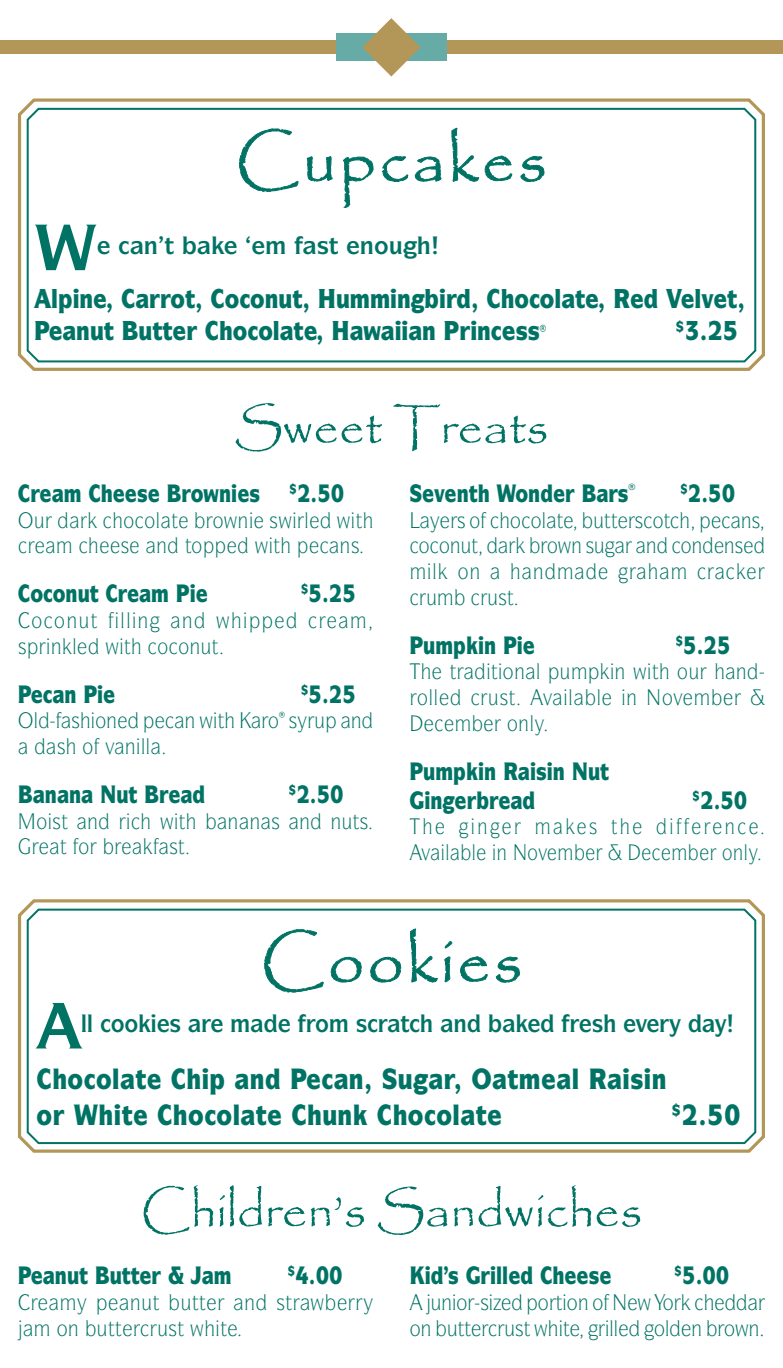
<style>
.page{position:relative;width:783px;height:1368px;background:#fff}
.page>*{position:absolute;margin:0;border:0;box-sizing:border-box;transform-origin:0 0}
.t1{font:64px "Papyrus";letter-spacing:.05em;color:#007365}
.t2{font:50px "Papyrus";color:#007365}
.t3{font:900 28px "Itc Symbol";color:#007365;scale:.84 1}
.t4{font:900 26px "Itc Symbol";color:#007365;scale:.84 1}
.t5{font:900 24px "Itc Symbol";color:#007365;scale:.8 1}
.t6{font:700 24px "Itc Symbol";color:#007365}
.t7{font:700 24px "Itc Symbol";color:#007365;scale:.95 1}
.t8{font:21.4px "Itc Symbol";color:#007365;scale:.93 1}
.t9{font:21.4px "Itc Symbol";color:#007365;scale:.94 1}
.t10{font:21.4px "Itc Symbol";color:#007365;scale:.9 1}
</style>
<div class="page">
<svg style="left:17px;top:98px;width:748px;height:273px"></svg>
<svg style="left:26px;top:106px;width:731px;height:257px"></svg>
<svg style="left:17px;top:899px;width:748px;height:254px"></svg>
<svg style="left:26px;top:907px;width:731px;height:238px"></svg>
<div style="left:0;top:40px;width:783px;height:14px;background:#b39759"></div>
<div style="left:337px;top:34px;width:110px;height:27px;background:#66aba5"></div>
<svg style="left:362px;top:18px;width:59px;height:59px"></svg>
<svg style="left:238px;top:128px;width:61px;height:67px"></svg>
<svg style="left:306px;top:126px;width:28px;height:56px"></svg>
<svg style="left:341px;top:156px;width:33px;height:53px"></svg>
<svg style="left:381px;top:155px;width:61px;height:29px"></svg>
<svg style="left:451px;top:127px;width:62px;height:75px"></svg>
<svg style="left:520px;top:147px;width:25px;height:36px"></svg>
<svg style="left:264px;top:928px;width:60px;height:68px"></svg>
<svg style="left:330px;top:956px;width:32px;height:27px"></svg>
<svg style="left:369px;top:956px;width:33px;height:27px"></svg>
<svg style="left:409px;top:928px;width:29px;height:74px"></svg>
<svg style="left:444px;top:941px;width:9px;height:42px"></svg>
<svg style="left:460px;top:956px;width:28px;height:27px"></svg>
<svg style="left:495px;top:947px;width:25px;height:36px"></svg>
<svg style="left:35px;top:225px;width:75px;height:45px"></svg>
<svg style="left:183px;top:237px;width:54px;height:18px"></svg>
<svg style="left:247px;top:236px;width:39px;height:19px"></svg>
<svg style="left:295px;top:236px;width:21px;height:19px"></svg>
<svg style="left:347px;top:241px;width:12px;height:14px"></svg>
<svg style="left:403px;top:237px;width:34px;height:22px"></svg>
<svg style="left:37px;top:1068px;width:29px;height:22px"></svg>
<svg style="left:85px;top:1074px;width:10px;height:16px"></svg>
<svg style="left:121px;top:1074px;width:13px;height:16px"></svg>
<svg style="left:148px;top:1074px;width:13px;height:16px"></svg>
<svg style="left:172px;top:1068px;width:52px;height:27px"></svg>
<svg style="left:235px;top:1074px;width:14px;height:16px"></svg>
<svg style="left:266px;top:1069px;width:14px;height:21px"></svg>
<svg style="left:74px;top:1104px;width:46px;height:21px"></svg>
<svg style="left:134px;top:1110px;width:13px;height:16px"></svg>
<svg style="left:158px;top:1104px;width:29px;height:22px"></svg>
<svg style="left:205px;top:1110px;width:10px;height:16px"></svg>
<svg style="left:241px;top:1110px;width:14px;height:16px"></svg>
<svg style="left:268px;top:1110px;width:13px;height:16px"></svg>
<svg style="left:378px;top:1104px;width:29px;height:22px"></svg>
<svg style="left:425px;top:1110px;width:10px;height:16px"></svg>
<svg style="left:461px;top:1110px;width:13px;height:16px"></svg>
<svg style="left:488px;top:1110px;width:13px;height:16px"></svg>
<svg style="left:672px;top:1103px;width:68px;height:23px"></svg>
<svg style="left:122px;top:289px;width:49px;height:20px"></svg>
<svg style="left:197px;top:303px;width:4px;height:10px"></svg>
<svg style="left:211px;top:289px;width:13px;height:20px"></svg>
<svg style="left:240px;top:294px;width:10px;height:15px"></svg>
<svg style="left:304px;top:303px;width:4px;height:10px"></svg>
<svg style="left:351px;top:289px;width:45px;height:19px"></svg>
<svg style="left:411px;top:289px;width:66px;height:24px"></svg>
<svg style="left:487px;top:289px;width:27px;height:20px"></svg>
<svg style="left:530px;top:294px;width:9px;height:15px"></svg>
<svg style="left:562px;top:294px;width:12px;height:15px"></svg>
<svg style="left:586px;top:294px;width:18px;height:19px"></svg>
<svg style="left:614px;top:289px;width:44px;height:20px"></svg>
<svg style="left:666px;top:289px;width:28px;height:20px"></svg>
<svg style="left:714px;top:294px;width:12px;height:15px"></svg>
<svg style="left:739px;top:303px;width:4px;height:10px"></svg>
<svg style="left:35px;top:321px;width:41px;height:20px"></svg>
<svg style="left:123px;top:321px;width:15px;height:19px"></svg>
<svg style="left:173px;top:326px;width:24px;height:15px"></svg>
<svg style="left:206px;top:321px;width:26px;height:20px"></svg>
<svg style="left:248px;top:326px;width:10px;height:15px"></svg>
<svg style="left:280px;top:326px;width:13px;height:15px"></svg>
<svg style="left:305px;top:326px;width:17px;height:19px"></svg>
<svg style="left:350px;top:321px;width:71px;height:20px"></svg>
<svg style="left:445px;top:321px;width:31px;height:19px"></svg>
<svg style="left:492px;top:326px;width:23px;height:15px"></svg>
<svg style="left:540px;top:324px;width:6px;height:7px"></svg>
<svg style="left:36px;top:1003px;width:47px;height:45px"></svg>
<svg style="left:101px;top:1019px;width:9px;height:14px"></svg>
<svg style="left:189px;top:1019px;width:34px;height:14px"></svg>
<svg style="left:231px;top:1015px;width:59px;height:18px"></svg>
<svg style="left:489px;top:1015px;width:65px;height:18px"></svg>
<svg style="left:689px;top:1015px;width:43px;height:22px"></svg>
<svg style="left:119px;top:236px;width:55px;height:19px"></svg>
<svg style="left:291px;top:1068px;width:169px;height:27px"></svg>
<svg style="left:472px;top:1068px;width:106px;height:22px"></svg>
<svg style="left:590px;top:1068px;width:76px;height:22px"></svg>
<svg style="left:37px;top:1110px;width:27px;height:16px"></svg>
<svg style="left:292px;top:1104px;width:76px;height:22px"></svg>
<svg style="left:34px;top:289px;width:78px;height:24px"></svg>
<svg style="left:676px;top:320px;width:61px;height:21px"></svg>
<svg style="left:139px;top:1015px;width:41px;height:18px"></svg>
<svg style="left:298px;top:1015px;width:182px;height:18px"></svg>
<svg style="left:562px;top:1015px;width:119px;height:22px"></svg>
<h1 class="t1" style="left:236px;top:121px;width:313px">Cupcakes</h1>
<p class="t6" style="left:317px;top:230px;width:88px">▲▼ ■□◆</p>
<p class="t4" style="left:171px;top:282px;width:215px">□▼ □ □■◆▼ ★◆</p>
<p class="t4" style="left:397px;top:282px;width:18px">■</p>
<p class="t4" style="left:514px;top:282px;width:86px">□□●▼</p>
<p class="t4" style="left:694px;top:282px;width:53px">●❖ ▼</p>
<p class="t4" style="left:76px;top:314px;width:116px">■◆▼ ◆▼▼</p>
<p class="t4" style="left:233px;top:314px;width:141px">□□●▼ ★</p>
<p class="t4" style="left:422px;top:314px;width:142px">■ ■ ▲▲</p>
<h2 class="t2" style="left:235px;top:397px;width:315px">Sweet Treats</h2>
<p class="t5" style="left:137px;top:478px;width:155px">▲ □■▲</p>
<p class="t8" style="left:123px;top:507px;width:61px">□□●▼</p>
<p class="t8" style="left:213px;top:507px;width:105px">□■ ▲ ●</p>
<p class="t8" style="left:120px;top:532px;width:90px">▲ ■ ▼□</p>
<p class="t5" style="left:30px;top:578px;width:87px">□ □■◆▼</p>
<p class="t8" style="left:31px;top:607px;width:128px">□ □■◆▼ ●● ■</p>
<p class="t8" style="left:182px;top:607px;width:13px">■</p>
<p class="t8" style="left:18px;top:633px;width:65px">▲ ■●</p>
<p class="t8" style="left:124px;top:633px;width:103px">▼ □ □■◆▼</p>
<p class="t5" style="left:64px;top:679px;width:17px">■</p>
<p class="t8" style="left:33px;top:707px;width:92px">● ▲□■</p>
<p class="t8" style="left:268px;top:707px;width:103px">□ ▲ ◆ ■</p>
<p class="t8" style="left:57px;top:733px;width:102px">▲ □ ❖ ■●●</p>
<p class="t8" style="left:36px;top:808px;width:68px">□▲▼ ■</p>
<p class="t8" style="left:179px;top:808px;width:206px">▼ ■ ■ ▲ ■ ■◆▼▲</p>
<p class="t5" style="left:434px;top:478px;width:56px">❖ ■▼</p>
<p class="t8" style="left:510px;top:507px;width:59px">□□●▼</p>
<p class="t8" style="left:593px;top:507px;width:85px">◆▼▼ ▲ □▼</p>
<p class="t8" style="left:419px;top:532px;width:66px">□ □■◆▼</p>
<p class="t8" style="left:547px;top:532px;width:64px">□ ■ ▲◆</p>
<p class="t8" style="left:646px;top:532px;width:107px">■ □■ ■▲</p>
<p class="t8" style="left:432px;top:558px;width:53px">● □■</p>
<p class="t8" style="left:533px;top:558px;width:13px">■</p>
<p class="t8" style="left:426px;top:584px;width:96px">◆ ◆▲▼</p>
<p class="t8" style="left:449px;top:659px;width:132px">▼ ▼□■● ◆</p>
<p class="t8" style="left:615px;top:659px;width:93px">■ ▼ □◆</p>
<p class="t8" style="left:736px;top:659px;width:13px">■</p>
<p class="t8" style="left:417px;top:684px;width:25px">□●●</p>
<p class="t8" style="left:488px;top:684px;width:31px">◆▲▼</p>
<p class="t8" style="left:543px;top:684px;width:152px">❖● ● ■ □❖</p>
<p class="t8" style="left:507px;top:710px;width:31px">□■●</p>
<p class="t5" style="left:536px;top:756px;width:93px">▲ ■ ◆▼</p>
<p class="t5" style="left:430px;top:785px;width:17px">■</p>
<p class="t10" style="left:477px;top:813px;width:13px">■</p>
<p class="t10" style="left:724px;top:813px;width:13px">■</p>
<p class="t10" style="left:421px;top:839px;width:142px">❖● ● ■ □❖</p>
<p class="t10" style="left:722px;top:839px;width:31px">□■●</p>
<p class="t7" style="left:81px;top:1008px;width:62px">●● □□</p>
<h1 class="t1" style="left:261px;top:922px;width:263px">Cookies</h1>
<h3 class="t3" style="left:68px;top:1061px;width:95px">□□●▼</h3>
<h3 class="t3" style="left:250px;top:1061px;width:19px">■</h3>
<h3 class="t3" style="left:122px;top:1097px;width:174px">▼ □□●▼</h3>
<h3 class="t3" style="left:408px;top:1097px;width:95px">□□●▼</h3>
<h2 class="t2" style="left:141px;top:1180px;width:503px">Children’s Sandwiches</h2>
<p class="t5" style="left:55px;top:1260px;width:107px">■◆▼ ◆▼▼</p>
<p class="t9" style="left:130px;top:1289px;width:83px">■◆▼ ◆▼▼</p>
<p class="t9" style="left:244px;top:1289px;width:53px">■ ▲▼</p>
<p class="t9" style="left:56px;top:1315px;width:71px">□■ ◆▼▼</p>
<p class="t9" style="left:157px;top:1315px;width:30px">◆▲▼</p>
<p class="t5" style="left:448px;top:1260px;width:77px">▲ ●●</p>
<p class="t9" style="left:430px;top:1289px;width:64px">◆■□ ▲</p>
<p class="t9" style="left:538px;top:1289px;width:72px">□▼□■ □</p>
<p class="t9" style="left:409px;top:1315px;width:67px">□■ ◆▼▼</p>
<p class="t9" style="left:504px;top:1315px;width:30px">◆▲▼</p>
<p class="t9" style="left:563px;top:1315px;width:61px">▼ ●●</p>
<p class="t9" style="left:654px;top:1315px;width:114px">□● ■ □■</p>
</div>
